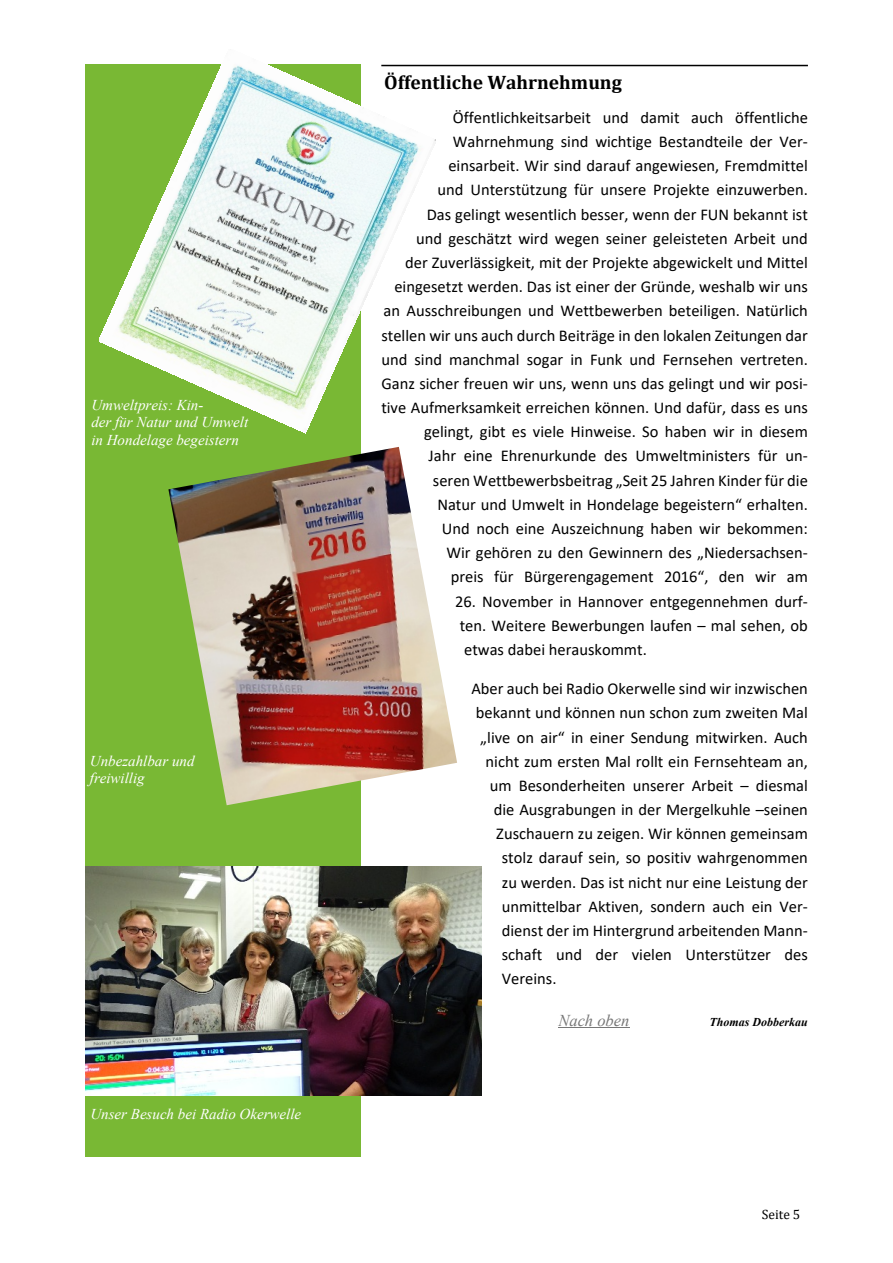
<style>
.page{position:relative;width:893px;height:1263px;background:#fff}
.page>*{position:absolute;margin:0;border:0;box-sizing:border-box;transform-origin:0 0}
.t1{font:700 19.5px "Cambria";color:#000}
.t2{font:16.5px/24.2px "Calibri";color:#000;text-align:right}
.t3{font:italic 16.5px "Times New Roman";color:#777}
.t4{font:italic 15px/17.2px "Times New Roman";color:#fff}
.t5{font:13.5px "Cambria";color:#000}
.t6{font:italic 700 12px "Times New Roman";color:#000}
</style>
<div class="page">
<div style="left:85px;top:64px;width:275px;height:1093px;background:#79b834"></div>
<hr style="left:381px;top:65px;width:427px;height:1px;background:#000">
<hr style="left:558px;top:1027px;width:71px;height:1px;background:#777">
<img style="left:99px;top:64px;width:337px;height:369px">
<img style="left:168px;top:447px;width:289px;height:358px">
<img style="left:85px;top:866px;width:397px;height:229px">
<p class="t4" style="left:91px;top:398px;width:158px">Umweltpreis: Kin-<br>der für Natur und Umwelt in Hondelage begeistern</p>
<p class="t4" style="left:90px;top:753px;width:106px">Unbezahlbar und freiwillig</p>
<p class="t4" style="left:90px;top:1107px;width:212px">Unser Besuch bei Radio Okerwelle</p>
<p class="t1" style="left:384px;top:74px;width:239px">Öffentliche Wahrnehmung</p>
<p class="t2" style="left:381px;top:107px;width:428px">Öffentlichkeitsarbeit und damit auch öffentliche Wahrnehmung sind wichtige Bestandteile der Ver&shy;einsarbeit. Wir sind darauf angewiesen, Fremdmittel<br>und Unterstützung für unsere Projekte einzuwerben.<br>Das gelingt wesentlich besser, wenn der FUN bekannt ist<br>und geschätzt wird wegen seiner geleisteten Arbeit und<br>der Zuverlässigkeit, mit der Projekte abgewickelt und Mittel eingesetzt werden. Das ist einer der Gründe, weshalb wir uns an Ausschreibungen und Wettbewerben beteiligen. Natürlich stellen wir uns auch durch Beiträge in den lokalen Zeitungen dar und sind manchmal sogar in Funk und Fernsehen vertreten.<br>Ganz sicher freuen wir uns, wenn uns das gelingt und wir posi&shy;tive Aufmerksamkeit erreichen können. Und dafür, dass es uns gelingt, gibt es viele Hinweise. So haben wir in diesem<br>Jahr eine Ehrenurkunde des Umweltministers für un-<br>seren Wettbewerbsbeitrag „Seit 25 Jahren Kinder für die<br>Natur und Umwelt in Hondelage begeistern“ erhalten.<br>Und noch eine Auszeichnung haben wir bekommen:<br>Wir gehören zu den Gewinnern des „Niedersachsen-<br>preis für Bürgerengagement 2016“, den wir am</p>
<p class="t2" style="left:455px;top:590px;width:354px;text-align:justify">26. November in Hannover entgegennehmen durf&shy;ten. Weitere Bewerbungen laufen – mal sehen, ob etwas dabei herauskommt.</p>
<p class="t2" style="left:471px;top:678px;width:338px">Aber auch bei Radio Okerwelle sind wir inzwischen</p>
<p class="t2" style="left:476px;top:702px;width:334px">bekannt und können nun schon zum zweiten Mal</p>
<p class="t2" style="left:480px;top:726px;width:329px">„live on air“ in einer Sendung mitwirken. Auch</p>
<p class="t2" style="left:486px;top:750px;width:324px">nicht zum ersten Mal rollt ein Fernsehteam an,</p>
<p class="t2" style="left:490px;top:775px;width:320px">um Besonderheiten unserer Arbeit – diesmal</p>
<p class="t2" style="left:494px;top:799px;width:316px">die Ausgrabungen in der Mergelkuhle –seinen</p>
<p class="t2" style="left:496px;top:823px;width:313px">Zuschauern zu zeigen. Wir können gemeinsam</p>
<p class="t2" style="left:502px;top:847px;width:308px">stolz darauf sein, so positiv wahrgenommen</p>
<p class="t2" style="left:502px;top:871px;width:308px">zu werden. Das ist nicht nur eine Leistung der</p>
<p class="t2" style="left:502px;top:896px;width:308px">unmittelbar Aktiven, sondern auch ein Ver-</p>
<p class="t2" style="left:502px;top:920px;width:308px">dienst der im Hintergrund arbeitenden Mann-</p>
<p class="t2" style="left:502px;top:944px;width:308px">schaft und der vielen Unterstützer des</p>
<p class="t2" style="left:502px;top:968px;width:56px">Vereins.</p>
<p class="t3" style="left:558px;top:1014px;width:73px">Nach oben</p>
<p class="t6" style="left:709px;top:1017px;width:100px">Thomas Dobberkau</p>
<p class="t5" style="left:762px;top:1208px;width:40px">Seite 5</p>
</div>
